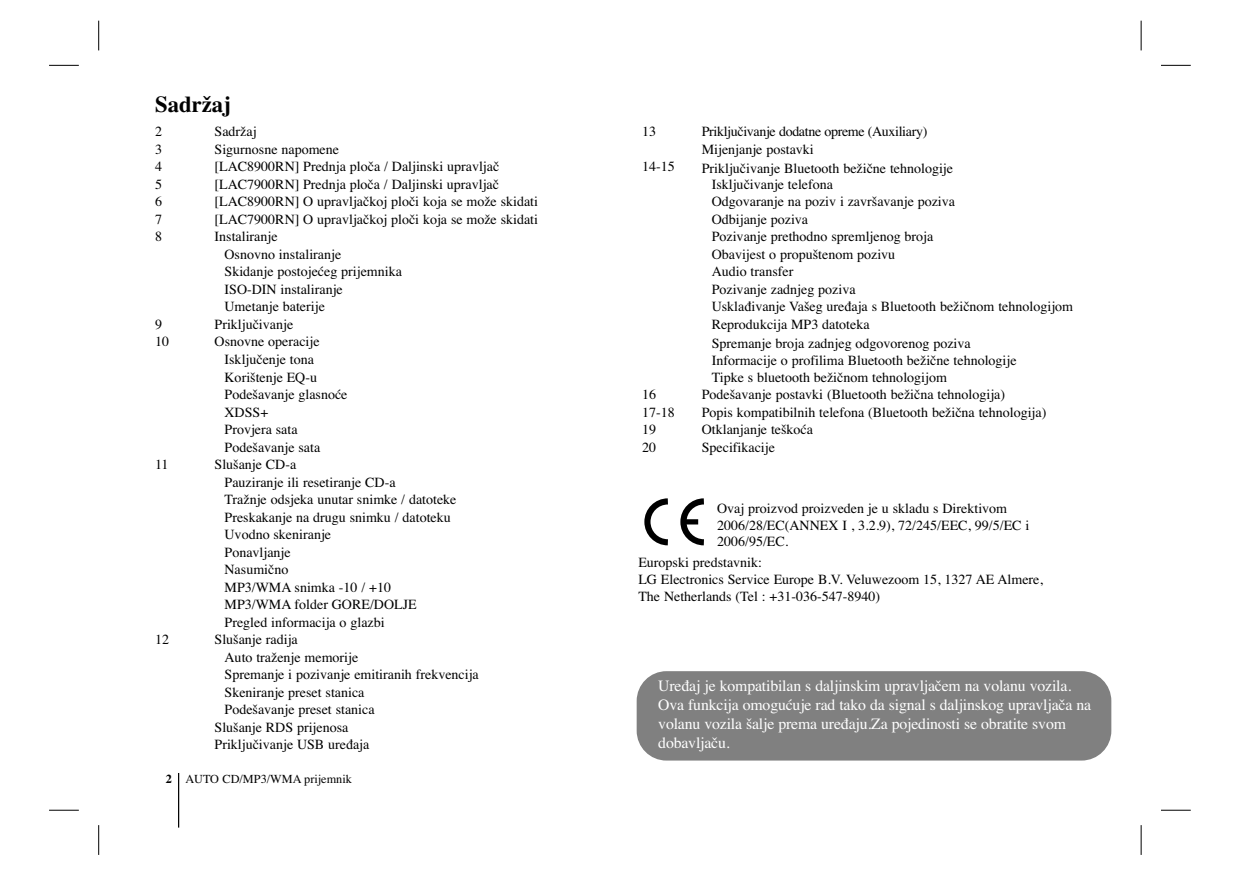
<style>
.page{position:relative;width:1241px;height:874px;background:#fff}
.page>*{position:absolute;margin:0;border:0;box-sizing:border-box;transform-origin:0 0}
.t1{font:700 22.75px "Times CE";color:#000}
.t2{font:15.75px/18.9px "Times CE";letter-spacing:-.01em;color:#fff}
.t3{font:14px/17.5px "Times CE";color:#000}
.t4{font:14px/17.5px "Times CE";letter-spacing:-.025em;color:#000}
.t5{font:12.25px "Times CE";color:#000}
.s1{font-family:"Times New Roman Efo"}
.s2{font-weight:700}
</style>
<div class="page">
<svg style="left:98px;top:21px;width:1px;height:29px"></svg>
<hr style="left:49px;top:65px;width:30px;height:1px;background:#000">
<hr style="left:49px;top:809px;width:30px;height:1px;background:#000">
<hr style="left:98px;top:824px;width:1px;height:30px;background:#000">
<svg style="left:1140px;top:21px;width:1px;height:29px"></svg>
<hr style="left:1160px;top:65px;width:30px;height:1px;background:#000">
<hr style="left:1140px;top:824px;width:1px;height:30px;background:#000">
<hr style="left:1160px;top:809px;width:30px;height:1px;background:#000">
<hr style="left:178px;top:772px;width:1px;height:55px;background:#000">
<svg style="left:644px;top:498px;width:60px;height:48px"></svg>
<div style="left:683px;top:519px;width:15px;height:5px;background:#000"></div>
<div style="left:636px;top:670px;width:475px;height:90px;background:#808080;border-radius:30px"></div>
<h1 class="t1" style="left:155px;top:97px;width:77px">Sadržaj</h1>
<p class="t3" style="left:155px;top:124px;width:8px">2</p>
<p class="t3" style="left:214px;top:124px;width:43px">Sadržaj</p>
<p class="t3" style="left:155px;top:142px;width:8px">3</p>
<p class="t3" style="left:214px;top:142px;width:126px">Sigurnosne napomene</p>
<p class="t3" style="left:155px;top:159px;width:8px">4</p>
<p class="t3" style="left:214px;top:159px;width:286px">[LAC8900RN] Prednja ploča / Daljinski upravljač</p>
<p class="t3" style="left:155px;top:177px;width:8px">5</p>
<p class="t3" style="left:214px;top:177px;width:286px">[LAC7900RN] Prednja ploča / Daljinski upravljač</p>
<p class="t3" style="left:155px;top:194px;width:8px">6</p>
<p class="t3" style="left:214px;top:194px;width:325px">[LAC8900RN] O upravljačkoj ploči koja se može skidati</p>
<p class="t3" style="left:155px;top:212px;width:8px">7</p>
<p class="t3" style="left:214px;top:212px;width:325px">[LAC7900RN] O upravljačkoj ploči koja se može skidati</p>
<p class="t3" style="left:155px;top:229px;width:8px">8</p>
<p class="t3" style="left:224px;top:229px;width:179px;text-indent:-10px">Instaliranje<br>Osnovno instaliranje<br>Skidanje postojećeg prijemnika<br>ISO-DIN instaliranje<br>Umetanje baterije</p>
<p class="t3" style="left:155px;top:317px;width:8px">9</p>
<p class="t3" style="left:214px;top:317px;width:80px">Priključivanje</p>
<p class="t3" style="left:155px;top:334px;width:15px">10</p>
<p class="t3" style="left:224px;top:334px;width:124px;text-indent:-10px">Osnovne operacije<br>Isključenje tona<br>Korištenje EQ-u<br>Podešavanje glasnoće<br>XDSS+<br>Provjera sata<br>Podešavanje sata</p>
<p class="t3" style="left:155px;top:457px;width:15px">11</p>
<p class="t3" style="left:224px;top:457px;width:233px;text-indent:-10px">Slušanje CD-a<br>Pauziranje ili resetiranje CD-a<br>Tražnje odsjeka unutar snimke / datoteke<br>Preskakanje na drugu snimku / datoteku<br>Uvodno skeniranje<br>Ponavljanje<br>Nasumično<br>MP3/WMA snimka -10 / +10<br>MP3/WMA folder GORE/DOLJE<br>Pregled informacija o glazbi</p>
<p class="t3" style="left:155px;top:632px;width:15px">12</p>
<p class="t3" style="left:214px;top:632px;width:85px">Slušanje radija</p>
<p class="t3" style="left:224px;top:649px;width:135px">Auto traženje memorije</p>
<p class="t3" style="left:224px;top:667px;width:256px">Spremanje i pozivanje emitiranih frekvencija</p>
<p class="t3" style="left:224px;top:684px;width:141px">Skeniranje preset stanica</p>
<p class="t3" style="left:224px;top:702px;width:151px">Podešavanje preset stanica</p>
<p class="t3" style="left:214px;top:719px;width:135px">Slušanje RDS prijenosa</p>
<p class="t3" style="left:214px;top:737px;width:156px">Priključivanje USB ure<span class="s1">œ</span>aja</p>
<p class="t5" style="left:166px;top:774px;width:188px"><span class="s2">2</span> AUTO CD/MP3/WMA prijemnik</p>
<p class="t3" style="left:642px;top:124px;width:15px">13</p>
<p class="t4" style="left:701px;top:124px;width:227px">Priključivanje dodatne opreme (Auxiliary)<br>Mijenjanje postavki</p>
<p class="t3" style="left:642px;top:159px;width:34px">14-15</p>
<p class="t3" style="left:711px;top:160px;width:363px;text-indent:-10px">Priključivanje Bluetooth bežične tehnologije<br>Isključivanje telefona<br>Odgovaranje na poziv i završavanje poziva<br>Odbijanje poziva<br>Pozivanje prethodno spremljenog broja<br>Obavijest o propuštenom pozivu<br>Audio transfer<br>Pozivanje zadnjeg poziva<br>Uskla<span class="s1">œ</span>ivanje Vašeg ure<span class="s1">œ</span>aja s Bluetooth bežičnom tehnologijom Reprodukcija MP3 datoteka<br>Spremanje broja zadnjeg odgovorenog poziva<br>Informacije o profilima Bluetooth bežične tehnologije<br>Tipke s bluetooth bežičnom tehnologijom</p>
<p class="t3" style="left:642px;top:387px;width:15px">16</p>
<p class="t3" style="left:701px;top:387px;width:305px">Podešavanje postavki (Bluetooth bežična tehnologija)</p>
<p class="t3" style="left:642px;top:404px;width:34px">17-18</p>
<p class="t3" style="left:701px;top:404px;width:346px">Popis kompatibilnih telefona (Bluetooth bežična tehnologija)</p>
<p class="t3" style="left:642px;top:422px;width:15px">19</p>
<p class="t3" style="left:701px;top:422px;width:113px">Otklanjanje teškoća</p>
<p class="t3" style="left:642px;top:439px;width:15px">20</p>
<p class="t3" style="left:701px;top:439px;width:75px">Specifikacije</p>
<p class="t3" style="left:717px;top:501px;width:314px;line-height:16.8px">Ovaj proizvod proizveden je u skladu s Direktivom<br>2006/28/EC(ANNEX I , 3.2.9), 72/245/EEC, 99/5/EC i<br>2006/95/EC.</p>
<p class="t3" style="left:638px;top:555px;width:406px;line-height:16.8px">Europski predstavnik:<br>LG Electronics Service Europe B.V. Veluwezoom 15, 1327 AE Almere,<br>The Netherlands (Tel : +31-036-547-8940)</p>
<p class="t2" style="left:658px;top:677px;width:434px">Ure<span class="s1">œ</span>aj je kompatibilan s daljinskim upravljačem na volanu vozila.<br>Ova funkcija omogućuje rad tako da signal s daljinskog upravljača na volanu vozila šalje prema ure<span class="s1">œ</span>aju.Za pojedinosti se obratite svom dobavljaču.</p>
</div>
